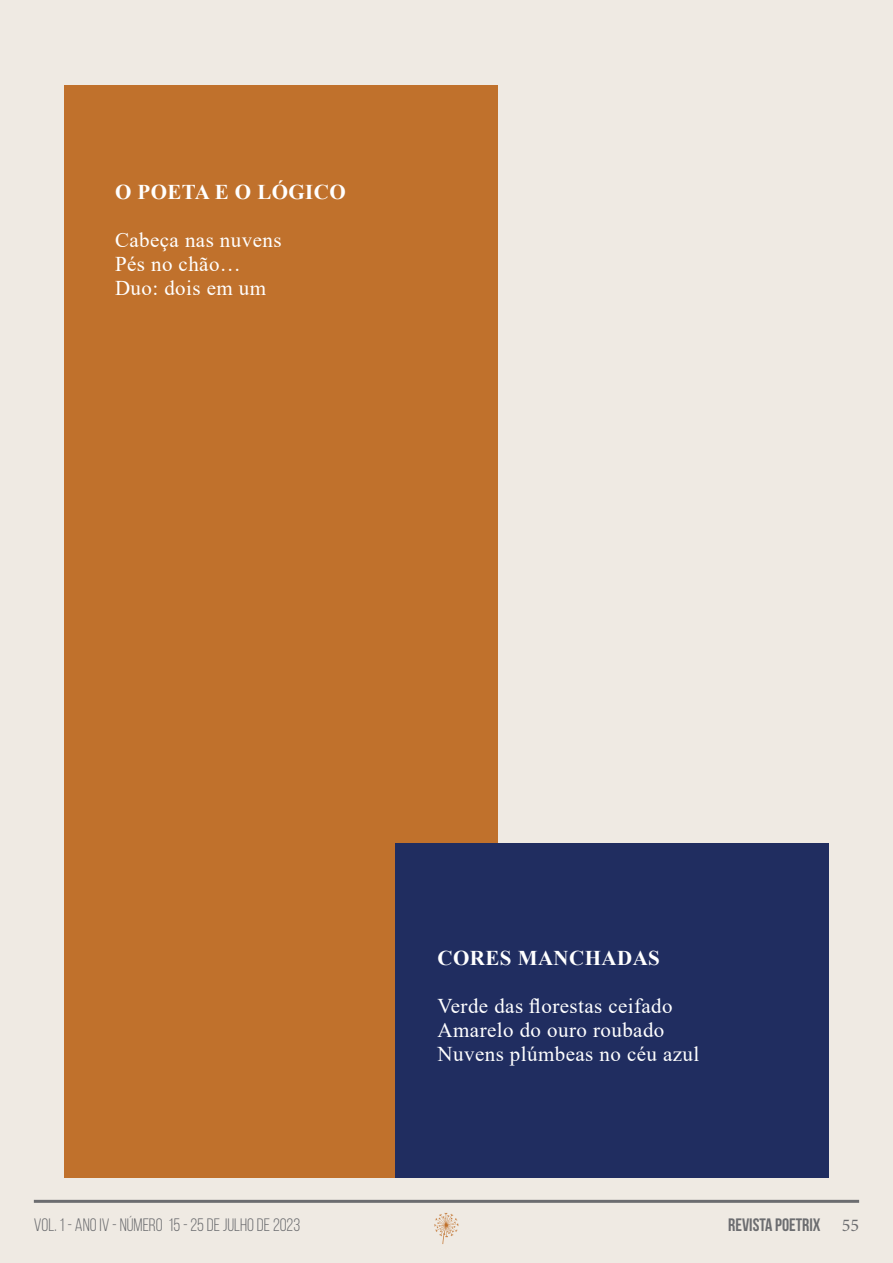
<style>
.page{position:relative;width:893px;height:1263px;background:#efeae3}
.page>*{position:absolute;margin:0;border:0;box-sizing:border-box;transform-origin:0 0}
.t1{font:21px/24px "Times New Roman";letter-spacing:.02em;color:#fff}
.t2{font:700 21px "Times New Roman";letter-spacing:.02em;color:#fff}
.t3{font:18px "Bebas Neue";color:#6c6d70}
.t4{font:700 18px "Bebas Neue";color:#6c6d70}
.s1{font-family:"Minion Pro";font-weight:400}
</style>
<div class="page">
<hr style="left:34px;top:1200px;width:825px;height:3px;background:#6c6d70">
<svg style="left:434px;top:1213px;width:25px;height:31px"></svg>
<div style="left:64px;top:85px;width:434px;height:1093px;background:#c0712c"></div>
<div style="left:395px;top:844px;width:433px;height:334px;background:#202d60"></div>
<p class="t2" style="left:115px;top:176px;width:232px">O POETA E O LÓGICO</p>
<p class="t1" style="left:115px;top:227px;width:168px">Cabeça nas nuvens<br>Pés no chão…<br>Duo: dois em um</p>
<p class="t2" style="left:438px;top:942px;width:224px">CORES MANCHADAS</p>
<p class="t1" style="left:438px;top:993px;width:263px">Verde das florestas ceifado<br>Amarelo do ouro roubado<br>Nuvens plúmbeas no céu azul</p>
<p class="t3" style="left:34px;top:1215px;width:268px">VOL. 1 - ANO IV - NÚMERO 15 - 25 de JULHO dE 2023</p>
<p class="t4" style="left:728px;top:1215px;width:132px">REVISTA POETRIX <span class="s1">55</span></p>
</div>
